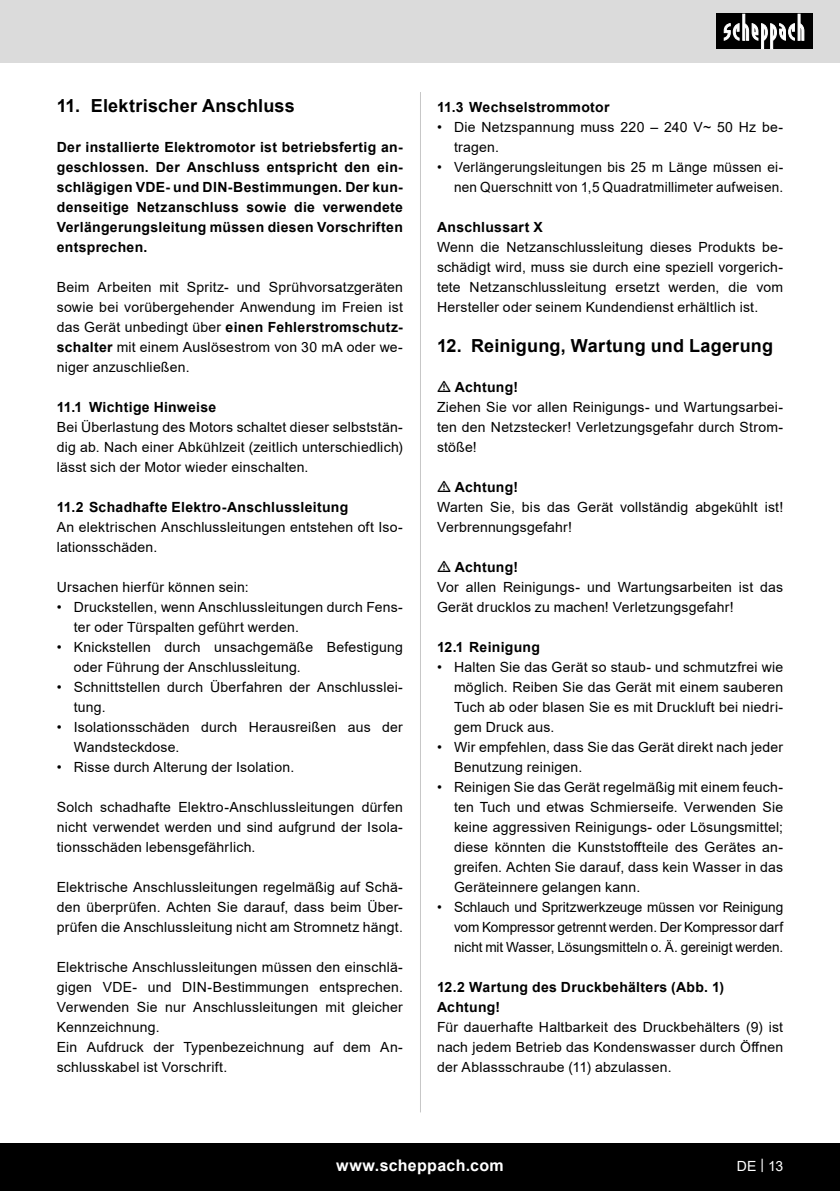
<style>
.page{position:relative;width:840px;height:1191px;background:#fff}
.page>*{position:absolute;margin:0;border:0;box-sizing:border-box;transform-origin:0 0}
.t1{font:700 18px "Arial";letter-spacing:.01em;color:#000}
.t2{font:700 16px "Arial";letter-spacing:.02em;color:#fff}
.Grundtext{font:14px/20px "Arial";letter-spacing:.015em;color:#000;text-align:justify}
.Grundtext__Bold{font:700 14px/20px "Arial";letter-spacing:.02em;color:#000;text-align:justify}
.t3{font:14px "Arial";color:#fff}
.s1{font-weight:700}
</style>
<div class="page">
<div style="left:0;top:0;width:839px;height:63px;background:#dbdbdb"></div>
<div style="left:0;top:1143px;width:839px;height:48px;background:#000"></div>
<div style="left:716px;top:14px;width:96px;height:35px;background:#000"></div>
<svg style="left:723px;top:14px;width:81px;height:35px"></svg>
<hr style="left:420px;top:92px;width:1px;height:1020px;background:#c7c7c7">
<p class="t1" style="left:57px;top:93px;width:239px">11. Elektrischer Anschluss</p>
<p class="Grundtext__Bold" style="left:57px;top:137px;width:347px">Der installierte Elektromotor ist betriebsfertig an&shy;geschlossen. Der Anschluss entspricht den ein&shy;schlägigen VDE- und DIN-Bestimmungen. Der kun&shy;denseitige Netzanschluss sowie die verwendete Verlängerungsleitung müssen diesen Vorschriften entsprechen.</p>
<p class="Grundtext" style="left:57px;top:277px;width:347px">Beim Arbeiten mit Spritz- und Sprühvorsatzgeräten sowie bei vorübergehender Anwendung im Freien ist das Gerät unbedingt über <span class="s1">einen Fehlerstromschutz&shy;schalter</span> mit einem Auslösestrom von 30 mA oder we&shy;niger anzuschließen.</p>
<p class="Grundtext__Bold" style="left:57px;top:397px;width:161px">11.1 Wichtige Hinweise</p>
<p class="Grundtext" style="left:57px;top:417px;width:347px">Bei Überlastung des Motors schaltet dieser selbststän&shy;dig ab. Nach einer Abkühlzeit (zeitlich unterschiedlich) lässt sich der Motor wieder einschalten.</p>
<p class="Grundtext__Bold" style="left:57px;top:497px;width:293px">11.2 Schadhafte Elektro-Anschlussleitung</p>
<p class="Grundtext" style="left:57px;top:517px;width:347px">An elektrischen Anschlussleitungen entstehen oft Iso&shy;lationsschäden.</p>
<p class="Grundtext" style="left:57px;top:577px;width:193px">Ursachen hierfür können sein:</p>
<p class="Grundtext" style="left:74px;top:597px;width:330px;text-indent:-17px">• Druckstellen, wenn Anschlussleitungen durch Fens&shy;ter oder Türspalten geführt werden.</p>
<p class="Grundtext" style="left:74px;top:637px;width:330px;text-indent:-17px">• Knickstellen durch unsachgemäße Befestigung oder Führung der Anschlussleitung.</p>
<p class="Grundtext" style="left:74px;top:677px;width:330px;text-indent:-17px">• Schnittstellen durch Überfahren der Anschlusslei&shy;tung.</p>
<p class="Grundtext" style="left:74px;top:717px;width:330px;text-indent:-17px">• Isolationsschäden durch Herausreißen aus der<br>Wandsteckdose.</p>
<p class="Grundtext" style="left:57px;top:757px;width:239px">• Risse durch Alterung der Isolation.</p>
<p class="Grundtext" style="left:57px;top:797px;width:347px">Solch schadhafte Elektro-Anschlussleitungen dürfen nicht verwendet werden und sind aufgrund der Isola&shy;tionsschäden lebensgefährlich.</p>
<p class="Grundtext" style="left:57px;top:877px;width:347px">Elektrische Anschlussleitungen regelmäßig auf Schä&shy;den überprüfen. Achten Sie darauf, dass beim Über&shy;prüfen die Anschlussleitung nicht am Stromnetz hängt.</p>
<p class="Grundtext" style="left:57px;top:957px;width:347px">Elektrische Anschlussleitungen müssen den einschlä&shy;gigen VDE- und DIN-Bestimmungen entsprechen.<br>Verwenden Sie nur Anschlussleitungen mit gleicher Kennzeichnung.</p>
<p class="Grundtext" style="left:57px;top:1037px;width:347px">Ein Aufdruck der Typenbezeichnung auf dem An&shy;schlusskabel ist Vorschrift.</p>
<p class="Grundtext__Bold" style="left:437px;top:97px;width:174px">11.3 Wechselstrommotor</p>
<p class="Grundtext" style="left:454px;top:117px;width:330px;text-indent:-17px">• Die Netzspannung muss 220 ‒ 240 V~ 50 Hz be&shy;tragen.</p>
<p class="Grundtext" style="left:437px;top:157px;width:347px;text-align:right">• Verlängerungsleitungen bis 25 m Länge müssen ei&shy;nen Querschnitt von 1,5 Quadratmillimeter aufweisen.</p>
<p class="Grundtext__Bold" style="left:437px;top:217px;width:107px">Anschlussart X</p>
<p class="Grundtext" style="left:437px;top:237px;width:347px">Wenn die Netzanschlussleitung dieses Produkts be&shy;schädigt wird, muss sie durch eine speziell vorgerich&shy;tete Netzanschlussleitung ersetzt werden, die vom Hersteller oder seinem Kundendienst erhältlich ist.</p>
<p class="t1" style="left:437px;top:333px;width:337px">12. Reinigung, Wartung und Lagerung</p>
<p class="Grundtext__Bold" style="left:454px;top:377px;width:65px">Achtung!</p>
<p class="Grundtext" style="left:437px;top:397px;width:347px">Ziehen Sie vor allen Reinigungs- und Wartungsarbei&shy;ten den Netzstecker! Verletzungsgefahr durch Strom&shy;stöße!</p>
<p class="Grundtext__Bold" style="left:454px;top:477px;width:65px">Achtung!</p>
<p class="Grundtext" style="left:437px;top:497px;width:347px">Warten Sie, bis das Gerät vollständig abgekühlt ist!<br>Verbrennungsgefahr!</p>
<p class="Grundtext__Bold" style="left:454px;top:557px;width:65px">Achtung!</p>
<p class="Grundtext" style="left:437px;top:577px;width:347px">Vor allen Reinigungs- und Wartungsarbeiten ist das<br>Gerät drucklos zu machen! Verletzungsgefahr!</p>
<p class="Grundtext__Bold" style="left:437px;top:637px;width:104px">12.1 Reinigung</p>
<p class="Grundtext" style="left:454px;top:657px;width:330px;text-indent:-17px">• Halten Sie das Gerät so staub- und schmutzfrei wie möglich. Reiben Sie das Gerät mit einem sauberen Tuch ab oder blasen Sie es mit Druckluft bei niedri&shy;gem Druck aus.</p>
<p class="Grundtext" style="left:454px;top:737px;width:330px;text-indent:-17px">• Wir empfehlen, dass Sie das Gerät direkt nach jeder<br>Benutzung reinigen.</p>
<p class="Grundtext" style="left:454px;top:777px;width:330px;text-indent:-17px">• Reinigen Sie das Gerät regelmäßig mit einem feuch&shy;ten Tuch und etwas Schmierseife. Verwenden Sie keine aggressiven Reinigungs- oder Lösungsmittel; diese könnten die Kunststoffteile des Gerätes an&shy;greifen. Achten Sie darauf, dass kein Wasser in das Geräteinnere gelangen kann.</p>
<p class="Grundtext" style="left:454px;top:897px;width:330px;text-indent:-17px">• Schlauch und Spritzwerkzeuge müssen vor Reinigung vom Kompressor getrennt werden. Der Kompressor darf nicht mit Wasser, Lösungsmitteln o. Ä. gereinigt werden.</p>
<p class="Grundtext__Bold" style="left:437px;top:977px;width:288px">12.2 Wartung des Druckbehälters (Abb. 1)</p>
<p class="Grundtext__Bold" style="left:437px;top:997px;width:65px">Achtung!</p>
<p class="Grundtext" style="left:437px;top:1017px;width:347px">Für dauerhafte Haltbarkeit des Druckbehälters (9) ist nach jedem Betrieb das Kondenswasser durch Öffnen der Ablassschraube (11) abzulassen.</p>
<p class="t2" style="left:336px;top:1154px;width:169px">www.scheppach.com</p>
<p class="t3" style="left:736px;top:1156px;width:48px">DE | 13</p>
</div>
